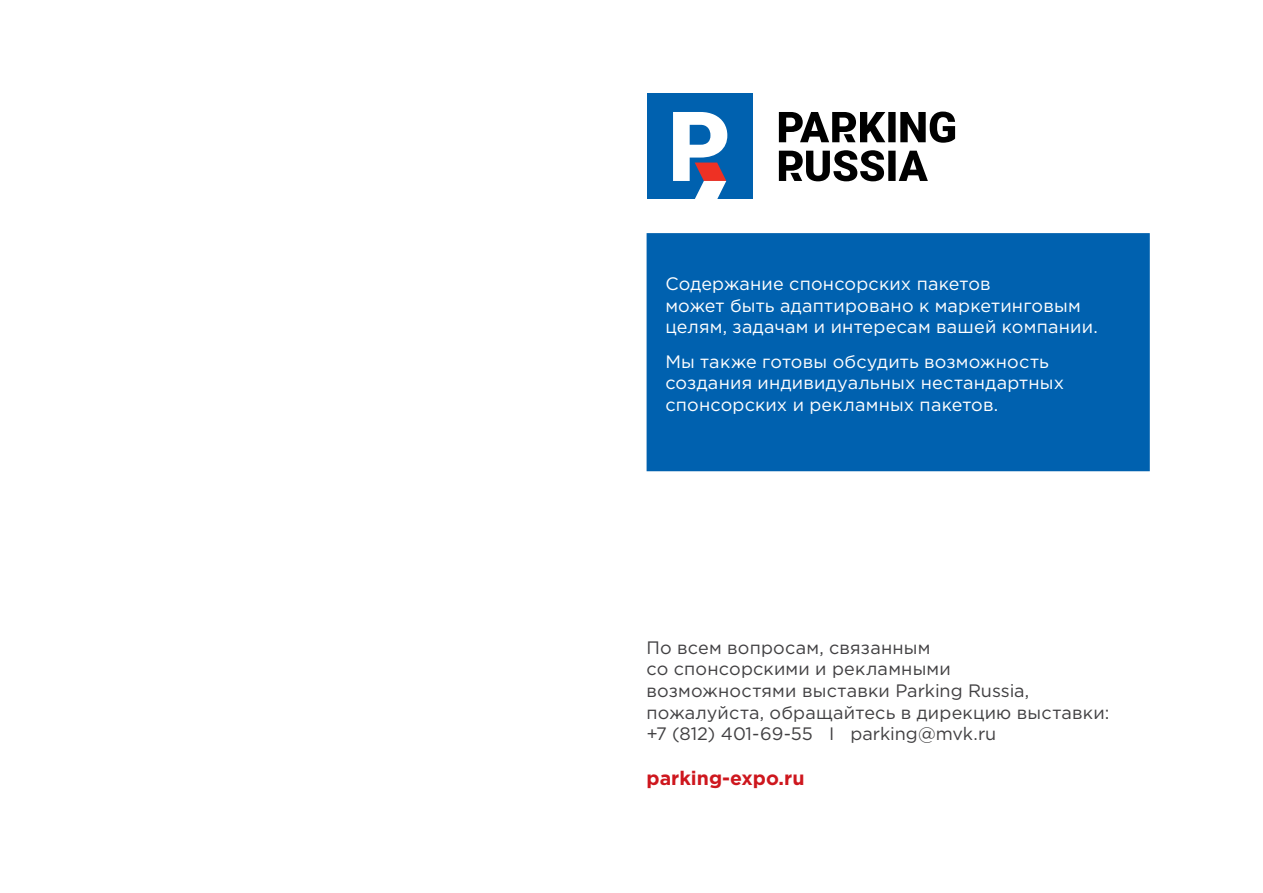
<style>
.page{position:relative;width:1263px;height:893px;background:#fff}
.page>*{position:absolute;margin:0;border:0;box-sizing:border-box;transform-origin:0 0}
.t1{font:700 19.5px "Gotham Pro";color:#ce171e}
.t2{font:18px/21.6px "Gotham Pro";letter-spacing:.01em;color:#fff}
.t3{font:18px/21.6px "Gotham Pro";letter-spacing:.01em;color:#414042}
</style>
<div class="page">
<div style="left:647px;top:233px;width:503px;height:238px;background:#0061af;border:2px solid #0061af"></div>
<div style="left:647px;top:94px;width:105px;height:105px;background:#0061af"></div>
<svg style="left:673px;top:112px;width:54px;height:87px"></svg>
<svg style="left:779px;top:112px;width:176px;height:69px"></svg>
<p class="t2" style="left:665px;top:273px;width:434px">Содержание спонсорских пакетов<br>может быть адаптировано к маркетинговым целям, задачам и интересам вашей компании.</p>
<p class="t2" style="left:665px;top:351px;width:400px">Мы также готовы обсудить возможность создания индивидуальных нестандартных спонсорских и рекламных пакетов.</p>
<p class="t3" style="left:646px;top:637px;width:464px">По всем вопросам, связанным<br>со спонсорскими и рекламными<br>возможностями выставки Parking Russia, пожалуйста, обращайтесь в дирекцию выставки: +7 (812) 401-69-55 I parking@mvk.ru</p>
<p class="t1" style="left:647px;top:767px;width:159px">parking-expo.ru</p>
</div>
